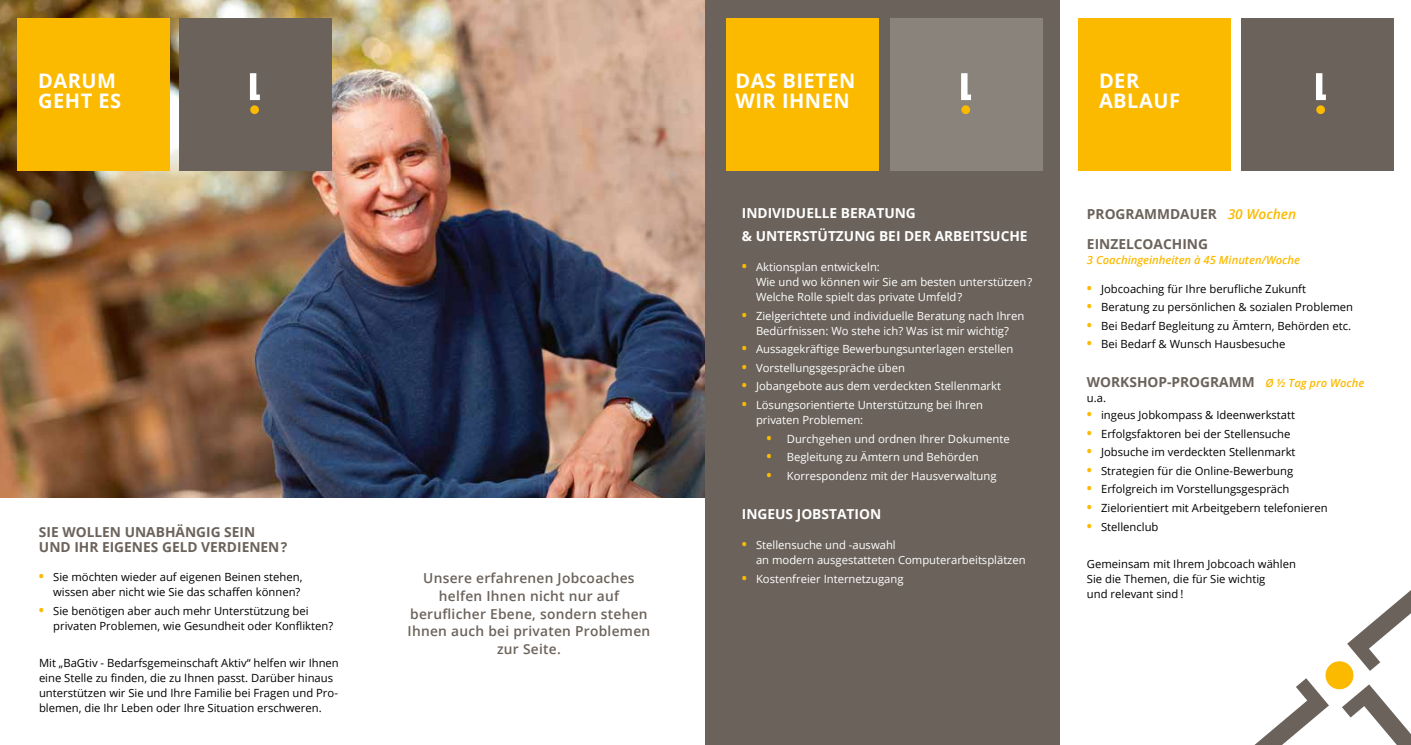
<style>
.page{position:relative;width:1411px;height:745px;background:#fff}
.page>*{position:absolute;margin:0;border:0;box-sizing:border-box;transform-origin:0 0}
.t1{font:700 20px/20px "Open Sans";letter-spacing:.025em;color:#fff}
.t2{font:600 13.75px/17.5px "Open Sans";letter-spacing:.02em;color:#6b635b;text-align:center}
.t3{font:700 13.75px/15px "Open Sans";color:#6b635b}
.t4{font:700 13.75px/23.4px "Open Sans";color:#fff}
.t5{font:11.25px/15px "Open Sans";color:#000}
.t6{font:11.25px/15px "Open Sans";color:#fff}
.t7{font:italic 600 11.25px "Open Sans";color:#fbba00}
.s1{font-weight:700;font-size:13.75px;color:#fbba00}
.s2{font-weight:600;font-style:italic;color:#fbba00}
.s3{font-weight:600;font-style:italic;font-size:11.25px;color:#fbba00}
</style>
<div class="page">
<img style="left:0;top:0;width:705px;height:497px">
<div style="left:705px;top:0;width:354px;height:744px;background:#6b635b"></div>
<div style="left:18px;top:18px;width:152px;height:152px;background:#fbba00"></div>
<div style="left:726px;top:18px;width:153px;height:152px;background:#fbba00"></div>
<div style="left:889px;top:18px;width:153px;height:152px;background:#8a837c"></div>
<div style="left:179px;top:18px;width:152px;height:152px;background:#6b635b"></div>
<div style="left:1078px;top:18px;width:152px;height:152px;background:#fbba00"></div>
<div style="left:1240px;top:18px;width:153px;height:152px;background:#6b635b"></div>
<svg style="left:961px;top:73px;width:10px;height:27px"></svg>
<div style="left:961px;top:105px;width:9px;height:9px;background:#fbba00;border-radius:50%"></div>
<svg style="left:250px;top:73px;width:10px;height:27px"></svg>
<div style="left:250px;top:105px;width:9px;height:9px;background:#fbba00;border-radius:50%"></div>
<svg style="left:1316px;top:73px;width:9px;height:27px"></svg>
<div style="left:1316px;top:105px;width:8px;height:9px;background:#fbba00;border-radius:50%"></div>
<svg style="left:1256px;top:591px;width:154px;height:153px"></svg>
<h1 class="t1" style="left:38px;top:70px;width:84px">DARUM<br>GEHT ES</h1>
<p class="t3" style="left:39px;top:524px;width:250px">SIE WOLLEN UNABHÄNGIG SEIN<br>UND IHR EIGENES GELD VERDIENEN?</p>
<p class="t5" style="left:39px;top:568px;width:265px;text-align:right"><span class="s1">•</span> Sie möchten wieder auf eigenen Beinen stehen, wissen aber nicht wie Sie das schaffen können?</p>
<p class="t5" style="left:53px;top:602px;width:281px;text-indent:-14px"><span class="s1">•</span> Sie benötigen aber auch mehr Unterstützung bei privaten Problemen, wie Gesundheit oder Konflikten?</p>
<p class="t5" style="left:39px;top:654px;width:301px">Mit „BaGtiv - Bedarfsgemeinschaft Aktiv“ helfen wir Ihnen eine Stelle zu finden, die zu Ihnen passt. Darüber hinaus unterstützen wir Sie und Ihre Familie bei Fragen und Pro&shy;blemen, die Ihr Leben oder Ihre Situation erschweren.</p>
<p class="t2" style="left:407px;top:569px;width:244px">Unsere erfahrenen Jobcoaches helfen Ihnen nicht nur auf beruflicher Ebene, sondern stehen<br>Ihnen auch bei privaten Problemen zur Seite.</p>
<h1 class="t1" style="left:735px;top:70px;width:121px">DAS BIETEN<br>WIR IHNEN</h1>
<h1 class="t1" style="left:1098px;top:70px;width:82px">DER<br>ABLAUF</h1>
<p class="t4" style="left:741px;top:200px;width:287px">INDIVIDUELLE BERATUNG<br>&amp; UNTERSTÜTZUNG BEI DER ARBEITSUCHE</p>
<p class="t6" style="left:756px;top:259px;width:278px;text-indent:-14px"><span class="s1">•</span> Aktionsplan entwickeln:<br>Wie und wo können wir Sie am besten unterstützen?<br>Welche Rolle spielt das private Umfeld?</p>
<p class="t6" style="left:741px;top:307px;width:284px;text-align:center"><span class="s1">•</span> Zielgerichtete und individuelle Beratung nach Ihren<br>Bedürfnissen: Wo stehe ich? Was ist mir wichtig?</p>
<p class="t6" style="left:741px;top:341px;width:273px"><span class="s1">•</span> Aussagekräftige Bewerbungsunterlagen erstellen</p>
<p class="t6" style="left:741px;top:360px;width:165px"><span class="s1">•</span> Vorstellungsgespräche üben</p>
<p class="t6" style="left:741px;top:378px;width:261px"><span class="s1">•</span> Jobangebote aus dem verdeckten Stellenmarkt</p>
<p class="t6" style="left:756px;top:397px;width:228px;text-indent:-14px"><span class="s1">•</span> Lösungsorientierte Unterstützung bei Ihren privaten Problemen:</p>
<p class="t6" style="left:766px;top:430px;width:244px"><span class="s1">•</span> Durchgehen und ordnen Ihrer Dokumente</p>
<p class="t6" style="left:766px;top:449px;width:213px"><span class="s1">•</span> Begleitung zu Ämtern und Behörden</p>
<p class="t6" style="left:766px;top:467px;width:231px"><span class="s1">•</span> Korrespondenz mit der Hausverwaltung</p>
<p class="t4" style="left:741px;top:501px;width:141px">INGEUS JOBSTATION</p>
<p class="t6" style="left:756px;top:537px;width:271px;text-indent:-14px"><span class="s1">•</span> Stellensuche und -auswahl<br>an modern ausgestatteten Computerarbeitsplätzen</p>
<p class="t6" style="left:741px;top:570px;width:163px"><span class="s1">•</span> Kostenfreier Internetzugang</p>
<p class="t3" style="left:1086px;top:198px;width:211px;line-height:30px">PROGRAMMDAUER <span class="s2">30 Wochen<br></span>EINZELCOACHING</p>
<p class="t7" style="left:1086px;top:252px;width:214px">3 Coachingeinheiten à 45 Minuten/Woche</p>
<p class="t5" style="left:1086px;top:281px;width:221px"><span class="s1">•</span> Jobcoaching für Ihre berufliche Zukunft</p>
<p class="t5" style="left:1086px;top:299px;width:268px"><span class="s1">•</span> Beratung zu persönlichen &amp; sozialen Problemen</p>
<p class="t5" style="left:1086px;top:318px;width:265px"><span class="s1">•</span> Bei Bedarf Begleitung zu Ämtern, Behörden etc.</p>
<p class="t5" style="left:1086px;top:336px;width:200px"><span class="s1">•</span> Bei Bedarf &amp; Wunsch Hausbesuche</p>
<p class="t3" style="left:1086px;top:374px;width:279px">WORKSHOP-PROGRAMM <span class="s3">Ø ½ Tag pro Woche</span></p>
<p class="t5" style="left:1086px;top:390px;width:21px">u.a.</p>
<p class="t5" style="left:1086px;top:407px;width:210px"><span class="s1">•</span> ingeus Jobkompass &amp; Ideenwerkstatt</p>
<p class="t5" style="left:1086px;top:425px;width:205px"><span class="s1">•</span> Erfolgsfaktoren bei der Stellensuche</p>
<p class="t5" style="left:1086px;top:444px;width:210px"><span class="s1">•</span> Jobsuche im verdeckten Stellenmarkt</p>
<p class="t5" style="left:1086px;top:462px;width:208px"><span class="s1">•</span> Strategien für die Online-Bewerbung</p>
<p class="t5" style="left:1086px;top:481px;width:204px"><span class="s1">•</span> Erfolgreich im Vorstellungsgespräch</p>
<p class="t5" style="left:1086px;top:500px;width:242px"><span class="s1">•</span> Zielorientiert mit Arbeitgebern telefonieren</p>
<p class="t5" style="left:1086px;top:518px;width:73px"><span class="s1">•</span> Stellenclub</p>
<p class="t5" style="left:1086px;top:555px;width:210px">Gemeinsam mit Ihrem Jobcoach wählen<br>Sie die Themen, die für Sie wichtig<br>und relevant sind !</p>
</div>
